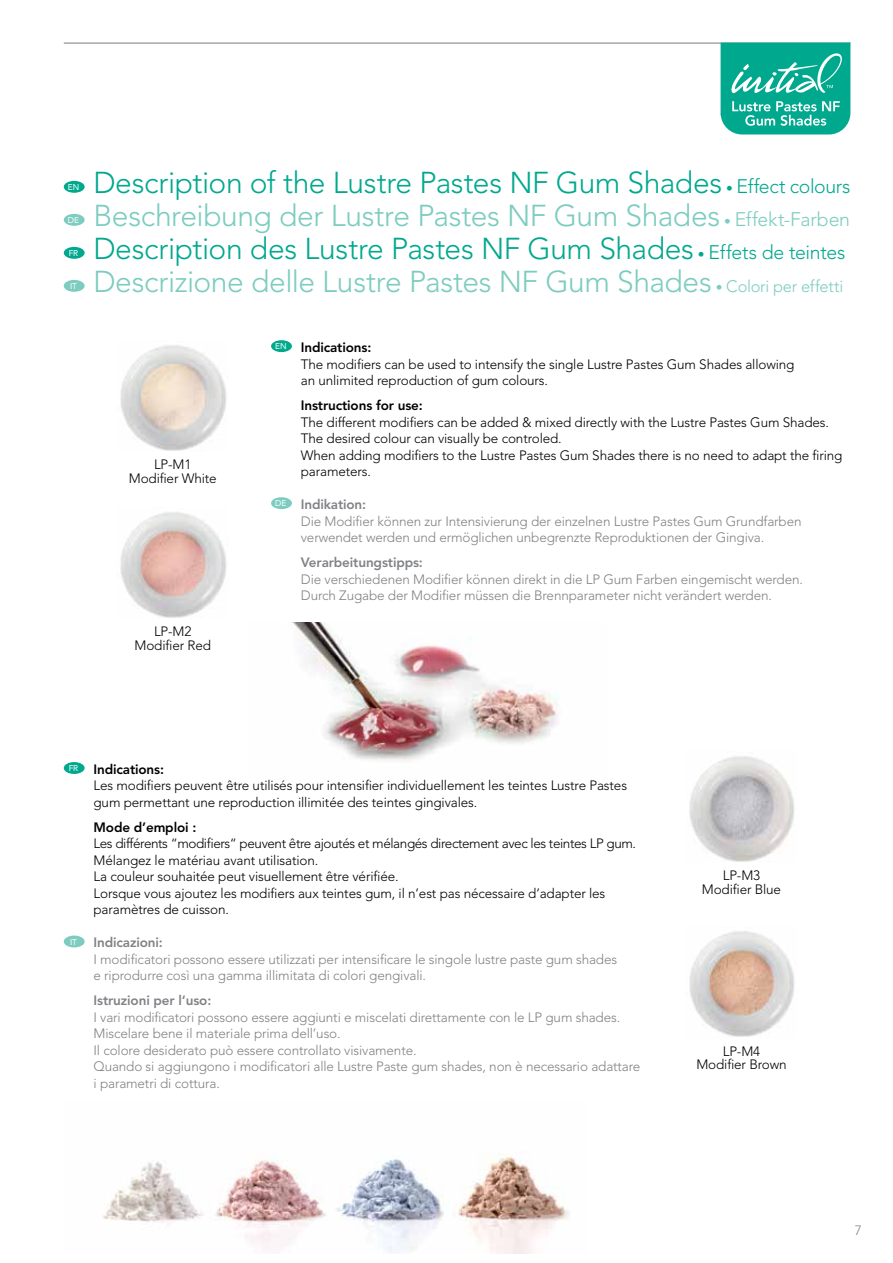
<style>
.page{position:relative;width:893px;height:1263px;background:#fff}
.page>*{position:absolute;margin:0;border:0;box-sizing:border-box;transform-origin:0 0}
.t1{font:300 30px "Avenir LT Std";letter-spacing:-.015em;color:#7cccbf}
.t2{font:300 30px "Avenir LT Std";letter-spacing:-.015em;color:#00a88e}
.t3{font:300 19.5px "Avenir LT Std";letter-spacing:-.015em;color:#00a88e}
.t4{font:300 19.5px "Avenir LT Std";letter-spacing:-.01em;color:#7cccbf}
.t5{font:300 16.5px "Avenir LT Std";letter-spacing:-.02em;color:#7cccbf}
.t6{font:300 13.5px/16.5px "Avenir LT Std";letter-spacing:-.01em;color:#000}
.t7{font:300 13.5px/16.5px "Avenir LT Std";letter-spacing:-.01em;color:#808285}
.t8{font:800 13.5px "Avenir LT Std";letter-spacing:-.01em;color:#808285}
.t9{font:800 13.5px "Avenir LT Std";letter-spacing:-.01em;color:#000}
.t10{font:8.4px "Avenir LT Std";letter-spacing:-.01em;color:#fff}
.s1{font-size:13.5px}
.s2{font-weight:800}
</style>
<div class="page">
<hr style="left:64px;top:43px;width:786px;height:1px;background:#808285">
<svg style="left:721px;top:43px;width:129px;height:91px;background:#27b59f"></svg>
<img style="left:103px;top:1155px;width:466px;height:98px">
<div style="left:64px;top:181px;width:21px;height:12px;background:#00a88e;border-radius:50%"></div>
<div style="left:64px;top:214px;width:21px;height:12px;background:#7cccbf;border-radius:50%"></div>
<div style="left:64px;top:247px;width:21px;height:12px;background:#00a88e;border-radius:50%"></div>
<div style="left:64px;top:280px;width:21px;height:12px;background:#7cccbf;border-radius:50%"></div>
<div style="left:271px;top:340px;width:21px;height:12px;background:#00a88e;border-radius:50%"></div>
<div style="left:271px;top:497px;width:21px;height:12px;background:#7cccbf;border-radius:50%"></div>
<img style="left:120px;top:345px;width:106px;height:106px">
<img style="left:120px;top:512px;width:106px;height:106px">
<img style="left:689px;top:756px;width:106px;height:106px">
<img style="left:689px;top:931px;width:106px;height:106px">
<div style="left:64px;top:762px;width:21px;height:12px;background:#00a88e;border-radius:50%"></div>
<div style="left:64px;top:935px;width:21px;height:12px;background:#7cccbf;border-radius:50%"></div>
<img style="left:291px;top:622px;width:268px;height:138px">
<p class="t10" style="left:68px;top:182px;width:13px">EN</p>
<p class="t10" style="left:68px;top:215px;width:13px">DE</p>
<p class="t10" style="left:69px;top:248px;width:11px">FR</p>
<p class="t10" style="left:70px;top:281px;width:8px">IT</p>
<h1 class="t2" style="left:94px;top:165px;width:630px">Description of the Lustre Pastes NF Gum Shades</h1>
<h2 class="t3" style="left:726px;top:175px;width:126px"><span class="s1">•</span> Effect colours</h2>
<h1 class="t1" style="left:94px;top:198px;width:628px">Beschreibung der Lustre Pastes NF Gum Shades</h1>
<h2 class="t4" style="left:724px;top:208px;width:128px"><span class="s1">•</span> Effekt-Farben</h2>
<h1 class="t2" style="left:94px;top:231px;width:602px">Description des Lustre Pastes NF Gum Shades</h1>
<h2 class="t3" style="left:698px;top:241px;width:149px"><span class="s1">•</span> Effets de teintes</h2>
<h1 class="t1" style="left:94px;top:264px;width:620px">Descrizione delle Lustre Pastes NF Gum Shades</h1>
<p class="t5" style="left:716px;top:276px;width:129px"><span class="s1">•</span> Colori per effetti</p>
<p class="t6" style="left:129px;top:458px;width:89px;line-height:13.5px;text-align:center">LP-M1<br>Modifier White</p>
<p class="t6" style="left:135px;top:625px;width:78px;line-height:13.5px;text-align:center">LP-M2<br>Modifier Red</p>
<p class="t6" style="left:301px;top:339px;width:495px;text-indent:-26px"><sup>EN</sup> <span class="s2">Indications:<br></span>The modifiers can be used to intensify the single Lustre Pastes Gum Shades allowing an unlimited reproduction of gum colours.</p>
<p class="t9" style="left:301px;top:397px;width:124px">Instructions for use:</p>
<p class="t6" style="left:301px;top:414px;width:543px">The different modifiers can be added &amp; mixed directly with the Lustre Pastes Gum Shades.<br>The desired colour can visually be controled.<br>When adding modifiers to the Lustre Pastes Gum Shades there is no need to adapt the firing parameters.</p>
<p class="t7" style="left:301px;top:496px;width:502px;text-indent:-26px"><sup>DE</sup> <span class="s2">Indikation:<br></span>Die Modifier können zur Intensivierung der einzelnen Lustre Pastes Gum Grundfarben verwendet werden und ermöglichen unbegrenzte Reproduktionen der Gingiva.</p>
<p class="t8" style="left:301px;top:554px;width:124px">Verarbeitungstipps:</p>
<p class="t7" style="left:301px;top:571px;width:504px">Die verschiedenen Modifier können direkt in die LP Gum Farben eingemischt werden.<br>Durch Zugabe der Modifier müssen die Brennparameter nicht verändert werden.</p>
<p class="t6" style="left:94px;top:761px;width:535px;text-indent:-25px"><sup>FR</sup> <span class="s2">Indications:<br></span>Les modifiers peuvent être utilisés pour intensifier individuellement les teintes Lustre Pastes gum permettant une reproduction illimitée des teintes gingivales.</p>
<p class="t9" style="left:94px;top:819px;width:104px">Mode d’emploi :</p>
<p class="t6" style="left:94px;top:835px;width:544px">Les différents “modifiers“ peuvent être ajoutés et mélangés directement avec les teintes LP gum.<br>Mélangez le matériau avant utilisation.<br>La couleur souhaitée peut visuellement être vérifiée.<br>Lorsque vous ajoutez les modifiers aux teintes gum, il n’est pas nécessaire d’adapter les paramètres de cuisson.</p>
<p class="t7" style="left:94px;top:935px;width:525px;text-indent:-23px"><sup>IT</sup> <span class="s2">Indicazioni:<br></span>I modificatori possono essere utilizzati per intensificare le singole lustre paste gum shades e riprodurre così una gamma illimitata di colori gengivali.</p>
<p class="t8" style="left:94px;top:993px;width:119px">Istruzioni per l‘uso:</p>
<p class="t7" style="left:94px;top:1009px;width:548px">I vari modificatori possono essere aggiunti e miscelati direttamente con le LP gum shades.<br>Miscelare bene il materiale prima dell’uso.<br>Il colore desiderato può essere controllato visivamente.<br>Quando si aggiungono i modificatori alle Lustre Paste gum shades, non è necessario adattare i parametri di cottura.</p>
<p class="t6" style="left:702px;top:869px;width:81px;line-height:13.5px;text-align:center">LP-M3<br>Modifier Blue</p>
<p class="t6" style="left:696px;top:1044px;width:92px;line-height:13.5px;text-align:center">LP-M4<br>Modifier Brown</p>
<p class="t7" style="left:855px;top:1222px;width:9px">7</p>
</div>
